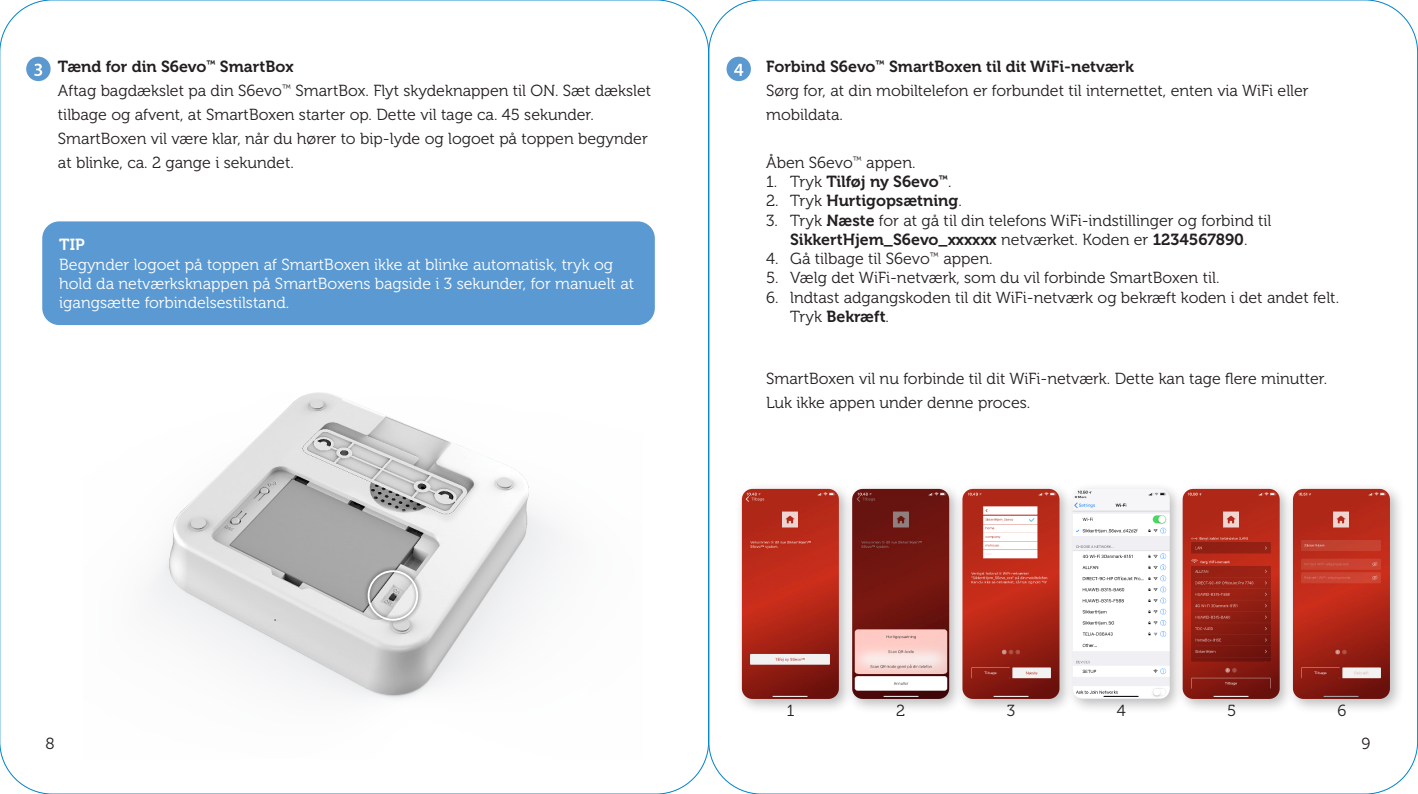
<style>
.page{position:relative;width:1418px;height:794px;background:#fff}
.page>*{position:absolute;margin:0;border:0;box-sizing:border-box;transform-origin:0 0}
.Brødtekst{font:16px/24px "Museo 300";color:#231f20}
.Bullets{font:16px/19.2px "Museo 300";color:#231f20;text-align:center}
.Brødtekst__hvid_teks{font:16px/19.2px "Museo 300";color:#fff}
.Brødtekst-2{font:16px "Museo 700";color:#231f20}
.Bullets-2{font:16px "Museo 700";color:#231f20}
.Overskrift__Hvid_tek{font:16px "Museo 700";color:#fff}
.s1{font-family:"Museo 300"}
.s2{font-family:"Museo 700"}
</style>
<div class="page">
<img style="left:148px;top:392px;width:414px;height:307px">
<div style="left:363px;top:566px;width:59px;height:59px;background:#231f20;opacity:.75"></div>
<div style="left:368px;top:570px;width:50px;height:50px;border:2px solid #fff;border-radius:50%"></div>
<div style="left:735px;top:482px;width:118px;height:232px;background:#231f20;opacity:.3"></div>
<img style="left:742px;top:489px;width:97px;height:210px">
<div style="left:845px;top:482px;width:119px;height:232px;background:#231f20;opacity:.3"></div>
<img style="left:852px;top:489px;width:97px;height:210px">
<div style="left:955px;top:482px;width:119px;height:232px;background:#231f20;opacity:.3"></div>
<img style="left:962px;top:489px;width:97px;height:210px">
<div style="left:1065px;top:482px;width:119px;height:232px;background:#231f20;opacity:.3"></div>
<img style="left:1072px;top:489px;width:97px;height:210px">
<div style="left:1175px;top:482px;width:119px;height:232px;background:#231f20;opacity:.3"></div>
<img style="left:1182px;top:489px;width:97px;height:210px">
<div style="left:1285px;top:482px;width:119px;height:232px;background:#231f20;opacity:.3"></div>
<img style="left:1292px;top:489px;width:97px;height:210px">
<div style="left:26px;top:57px;width:25px;height:24px;background:#5b99d0;border-radius:50%"></div>
<svg style="left:34px;top:64px;width:8px;height:12px"></svg>
<div style="left:726px;top:57px;width:25px;height:24px;background:#5b99d0;border-radius:50%"></div>
<svg style="left:734px;top:64px;width:9px;height:12px"></svg>
<div style="left:42px;top:221px;width:613px;height:104px;background:#5b99d2;border-radius:17px"></div>
<p class="Brødtekst-2" style="left:58px;top:58px;width:237px">Tænd for din S6evo<sup>™</sup> SmartBox</p>
<p class="Brødtekst" style="left:58px;top:79px;width:595px">Aftag bagdækslet pa din S6evo<sup>™</sup> SmartBox. Flyt skydeknappen til ON. Sæt dækslet tilbage og afvent, at SmartBoxen starter op. Dette vil tage ca. 45 sekunder.<br>SmartBoxen vil være klar, når du hører to bip-lyde og logoet på toppen begynder at blinke, ca. 2 gange i sekundet.</p>
<p class="Overskrift__Hvid_tek" style="left:59px;top:236px;width:27px">TIP</p>
<p class="Brødtekst__hvid_teks" style="left:59px;top:255px;width:576px">Begynder logoet på toppen af SmartBoxen ikke at blinke automatisk, tryk og hold da netværksknappen på SmartBoxens bagside i 3 sekunder, for manuelt at igangsætte forbindelsestilstand.</p>
<p class="Brødtekst-2" style="left:766px;top:58px;width:369px">Forbind S6evo<sup>™</sup> SmartBoxen til dit WiFi-netværk</p>
<p class="Brødtekst" style="left:766px;top:79px;width:544px">Sørg for, at din mobiltelefon er forbundet til internettet, enten via WiFi eller mobildata.</p>
<p class="Brødtekst" style="left:766px;top:151px;width:151px">Åben S6evo<sup>™</sup> appen.</p>
<p class="Bullets-2" style="left:766px;top:173px;width:187px"><span class="s1">1. Tryk</span> Tilføj ny S6evo<sup>™</sup><span class="s1">.</span></p>
<p class="Bullets-2" style="left:766px;top:192px;width:197px"><span class="s1">2. Tryk</span> Hurtigopsætning<span class="s1">.</span></p>
<p class="Bullets" style="left:766px;top:211px;width:507px">3. Tryk <span class="s2">Næste</span> for at gå til din telefons WiFi-indstillinger og forbind til<br><span class="s2">SikkertHjem_S6evo_xxxxxx</span> netværket. Koden er <span class="s2">1234567890</span>.</p>
<p class="Bullets" style="left:766px;top:249px;width:228px">4. Gå tilbage til S6evo<sup>™</sup> appen.</p>
<p class="Bullets" style="left:766px;top:268px;width:455px">5. Vælg det WiFi-netværk, som du vil forbinde SmartBoxen til.</p>
<p class="Bullets" style="left:790px;top:288px;width:550px;text-align:left;text-indent:-24px">6. lndtast adgangskoden til dit WiFi-netværk og bekræft koden i det andet felt.<br>Tryk <span class="s2">Bekræft</span>.</p>
<p class="Brødtekst" style="left:766px;top:367px;width:562px">SmartBoxen vil nu forbinde til dit WiFi-netværk. Dette kan tage flere minutter.</p>
<p class="Brødtekst" style="left:766px;top:391px;width:266px">Luk ikke appen under denne proces.</p>
<p class="Brødtekst" style="left:786px;top:699px;width:9px">1</p>
<p class="Brødtekst" style="left:896px;top:699px;width:11px">2</p>
<p class="Brødtekst" style="left:1006px;top:699px;width:10px">3</p>
<p class="Brødtekst" style="left:1116px;top:699px;width:10px">4</p>
<p class="Brødtekst" style="left:1227px;top:699px;width:11px">5</p>
<p class="Brødtekst" style="left:1337px;top:699px;width:10px">6</p>
<p class="Brødtekst" style="left:45px;top:732px;width:11px">8</p>
<p class="Brødtekst" style="left:1361px;top:732px;width:10px">9</p>
</div>
